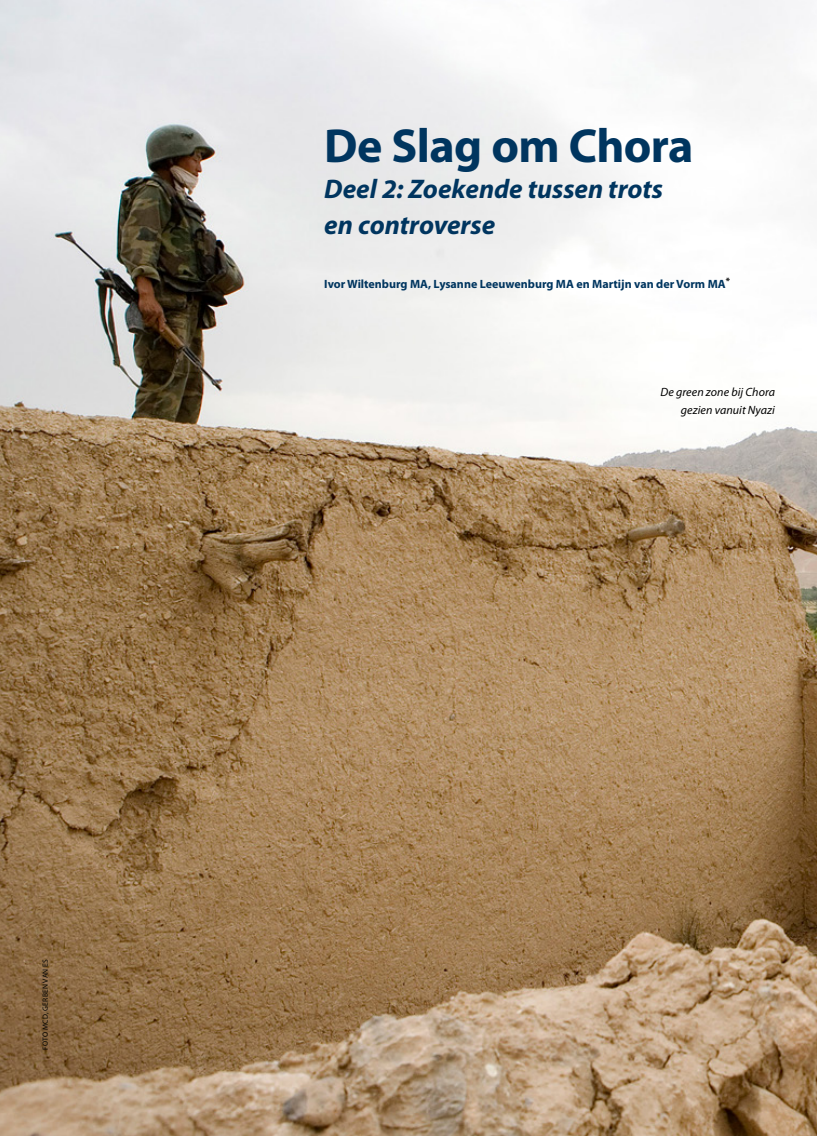
<style>
.page{position:relative;width:817px;height:1136px;background:#fff}
.page>*{position:absolute;margin:0;border:0;box-sizing:border-box;transform-origin:0 0}
.t1{font:700 48px "Myriad Pro";letter-spacing:-.015em;color:#00355f}
.t2{font:italic 700 27px/36px "Myriad Pro";color:#00355f}
.t3{font:700 12px "Myriad Pro";color:#00355f}
.t4{font:italic 12px/18px "Myriad Pro";letter-spacing:.005em;color:#000;text-align:right}
.t5{font:7.5px "Myriad Pro";letter-spacing:.03em;color:#000}
</style>
<div class="page">
<img style="left:0;top:0;width:816px;height:1135px">
<p class="t5" style="left:41px;top:1049px;width:92px;rotate:-90deg">FOTO MCD, GERBEN VAN ES</p>
<h1 class="t1" style="left:324px;top:115px;width:371px">De Slag om Chora</h1>
<h2 class="t2" style="left:324px;top:170px;width:340px">Deel 2: Zoekende tussen trots en controverse</h2>
<p class="t3" style="left:324px;top:276px;width:407px">Ivor Wiltenburg MA, Lysanne Leeuwenburg MA en Martijn van der Vorm MA<sup>*</sup></p>
<p class="t4" style="left:660px;top:383px;width:116px">De green zone bij Chora gezien vanuit Nyazi</p>
</div>
